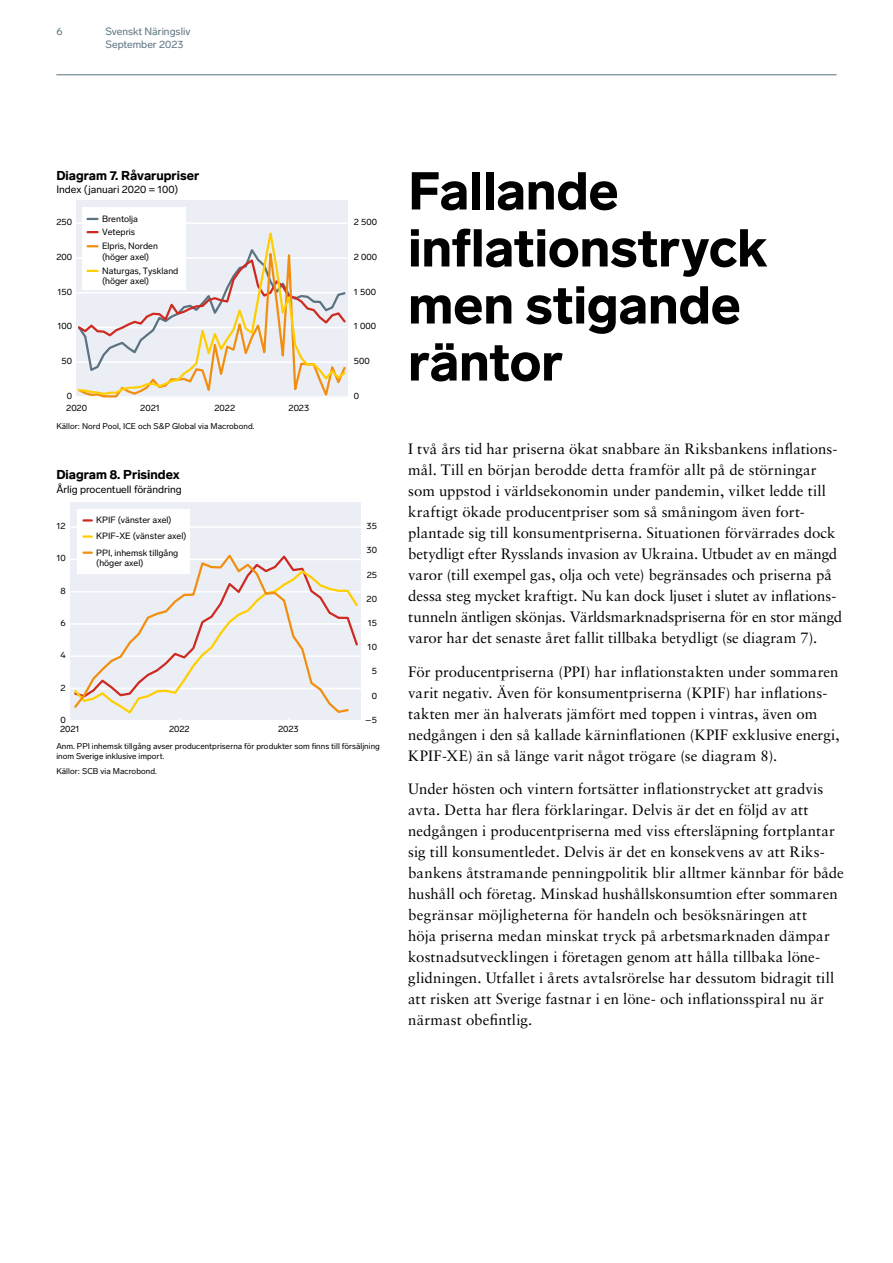
<style>
.page{position:relative;width:893px;height:1263px;background:#fff}
.page>*{position:absolute;margin:0;border:0;box-sizing:border-box;transform-origin:0 0}
.t1{font:900 52.5px/57px "Lab Grotesque";color:#000}
.t2{font:15px/21px "Sabon LT Std";letter-spacing:.005em;color:#000}
.t3{font:900 12.75px "Lab Grotesque";color:#000}
.t4{font:10.5px "Lab Grotesque";color:#000}
.t5{font:10.5px/12.6px "Lab Grotesque";color:#5b7281}
.t6{font:9px/10.8px "Lab Grotesque";color:#000}
.t7{font:8.25px/10.5px "Lab Grotesque";letter-spacing:.005em;color:#000}
</style>
<div class="page">
<hr style="left:56px;top:75px;width:781px;height:1px;background:#5b7281">
<div style="left:76px;top:200px;width:272px;height:198px;background:#ebeff5"></div>
<hr style="left:76px;top:396px;width:272px;height:2px;background:#fff">
<svg style="left:77px;top:221px;width:271px;height:175px"></svg>
<div style="left:83px;top:207px;width:103px;height:83px;background:#fff"></div>
<svg style="left:88px;top:218px;width:10px;height:2px"></svg>
<svg style="left:88px;top:231px;width:10px;height:2px"></svg>
<svg style="left:76px;top:245px;width:272px;height:128px"></svg>
<div style="left:71px;top:502px;width:290px;height:218px;background:#ebeff5"></div>
<div style="left:77px;top:509px;width:113px;height:65px;background:#fff"></div>
<hr style="left:71px;top:526px;width:290px;height:2px;background:#fff">
<hr style="left:71px;top:559px;width:290px;height:1px;background:#fff">
<hr style="left:71px;top:591px;width:290px;height:1px;background:#fff">
<hr style="left:71px;top:623px;width:290px;height:2px;background:#fff">
<hr style="left:71px;top:655px;width:290px;height:2px;background:#fff">
<hr style="left:71px;top:688px;width:290px;height:1px;background:#fff">
<svg style="left:83px;top:519px;width:9px;height:2px"></svg>
<svg style="left:83px;top:535px;width:9px;height:3px"></svg>
<svg style="left:74px;top:551px;width:284px;height:169px"></svg>
<p class="t5" style="left:56px;top:25px;width:8px">6</p>
<p class="t5" style="left:106px;top:25px;width:86px">Svenskt Näringsliv<br>September 2023</p>
<p class="t3" style="left:56px;top:168px;width:145px">Diagram 7. Råvarupriser</p>
<p class="t4" style="left:56px;top:183px;width:123px">Index (januari 2020 = 100)</p>
<p class="t6" style="left:56px;top:217px;width:17px">250</p>
<p class="t6" style="left:56px;top:251px;width:17px">200</p>
<p class="t6" style="left:57px;top:286px;width:16px">150</p>
<p class="t6" style="left:57px;top:321px;width:16px">100</p>
<p class="t6" style="left:61px;top:356px;width:12px">50</p>
<p class="t6" style="left:67px;top:390px;width:7px">0</p>
<p class="t6" style="left:102px;top:212px;width:38px;line-height:13.2px">Brentolja<br>Vetepris</p>
<p class="t6" style="left:102px;top:240px;width:57px">Elpris, Norden (höger axel)</p>
<p class="t6" style="left:102px;top:265px;width:78px">Naturgas, Tyskland (höger axel)</p>
<p class="t6" style="left:66px;top:402px;width:22px">2020</p>
<p class="t6" style="left:140px;top:402px;width:21px">2021</p>
<p class="t6" style="left:214px;top:402px;width:22px">2022</p>
<p class="t6" style="left:289px;top:402px;width:22px">2023</p>
<p class="t7" style="left:56px;top:421px;width:200px">Källor: Nord Pool, ICE och S&amp;P Global via Macrobond.</p>
<p class="t3" style="left:56px;top:467px;width:125px">Diagram 8. Prisindex</p>
<p class="t4" style="left:56px;top:483px;width:127px">Årlig procentuell förändring</p>
<p class="t6" style="left:57px;top:521px;width:11px">12</p>
<p class="t6" style="left:56px;top:553px;width:11px">10</p>
<p class="t6" style="left:60px;top:585px;width:7px">8</p>
<p class="t6" style="left:60px;top:617px;width:7px">6</p>
<p class="t6" style="left:61px;top:650px;width:7px">4</p>
<p class="t6" style="left:61px;top:682px;width:7px">2</p>
<p class="t6" style="left:60px;top:714px;width:7px">0</p>
<p class="t6" style="left:96px;top:512px;width:92px;line-height:16px">KPIF (vänster axel)<br>KPIF-XE (vänster axel)<br>PPI, inhemsk tillgång</p>
<p class="t6" style="left:96px;top:558px;width:49px">(höger axel)</p>
<p class="t6" style="left:60px;top:724px;width:21px">2021</p>
<p class="t6" style="left:169px;top:724px;width:22px">2022</p>
<p class="t6" style="left:278px;top:724px;width:22px">2023</p>
<p class="t6" style="left:354px;top:217px;width:25px">2 500</p>
<p class="t6" style="left:354px;top:251px;width:25px">2 000</p>
<p class="t6" style="left:354px;top:286px;width:24px">1 500</p>
<p class="t6" style="left:354px;top:321px;width:24px">1 000</p>
<p class="t6" style="left:354px;top:356px;width:17px">500</p>
<p class="t6" style="left:354px;top:390px;width:7px">0</p>
<p class="t6" style="left:367px;top:521px;width:12px">35</p>
<p class="t6" style="left:367px;top:545px;width:12px">30</p>
<p class="t6" style="left:367px;top:569px;width:12px">25</p>
<p class="t6" style="left:367px;top:593px;width:12px">20</p>
<p class="t6" style="left:368px;top:617px;width:11px">15</p>
<p class="t6" style="left:368px;top:642px;width:11px">10</p>
<p class="t6" style="left:372px;top:666px;width:7px">5</p>
<p class="t6" style="left:372px;top:690px;width:7px">0</p>
<p class="t6" style="left:365px;top:714px;width:13px">–5</p>
<p class="t7" style="left:56px;top:741px;width:325px">Anm. PPI inhemsk tillgång avser producentpriserna för produkter som finns till försäljning inom Sverige inklusive import.</p>
<p class="t7" style="left:56px;top:766px;width:102px">Källor: SCB via Macrobond.</p>
<h1 class="t1" style="left:408px;top:163px;width:360px">Fallande inflationstryck men stigande räntor</h1>
<p class="t2" style="left:408px;top:438px;width:435px">I två års tid har priserna ökat snabbare än Riksbankens inflations&shy;mål. Till en början berodde detta framför allt på de störningar som uppstod i världsekonomin under pandemin, vilket ledde till kraftigt ökade producentpriser som så småningom även fort&shy;plantade sig till konsumentpriserna. Situationen förvärrades dock betydligt efter Rysslands invasion av Ukraina. Utbudet av en mängd varor (till exempel gas, olja och vete) begränsades och priserna på dessa steg mycket kraftigt. Nu kan dock ljuset i slutet av inflations&shy;tunneln äntligen skönjas. Världsmarknadspriserna för en stor mängd varor har det senaste året fallit tillbaka betydligt (se diagram 7).</p>
<p class="t2" style="left:408px;top:661px;width:433px">För producentpriserna (PPI) har inflationstakten under sommaren varit negativ. Även för konsumentpriserna (KPIF) har inflations&shy;takten mer än halverats jämfört med toppen i vintras, även om nedgången i den så kallade kärninflationen (KPIF exklusive energi, KPIF-XE) än så länge varit något trögare (se diagram 8).</p>
<p class="t2" style="left:408px;top:778px;width:437px">Under hösten och vintern fortsätter inflationstrycket att gradvis avta. Detta har flera förklaringar. Delvis är det en följd av att nedgången i producentpriserna med viss eftersläpning fortplantar sig till konsumentledet. Delvis är det en konsekvens av att Riks&shy;bankens åtstramande penningpolitik blir alltmer kännbar för både hushåll och företag. Minskad hushållskonsumtion efter sommaren begränsar möjligheterna för handeln och besöksnäringen att<br>höja priserna medan minskat tryck på arbetsmarknaden dämpar kostnadsutvecklingen i företagen genom att hålla tillbaka löne&shy;glidningen. Utfallet i årets avtalsrörelse har dessutom bidragit till att risken att Sverige fastnar i en löne- och inflationsspiral nu är närmast obefintlig.</p>
</div>
